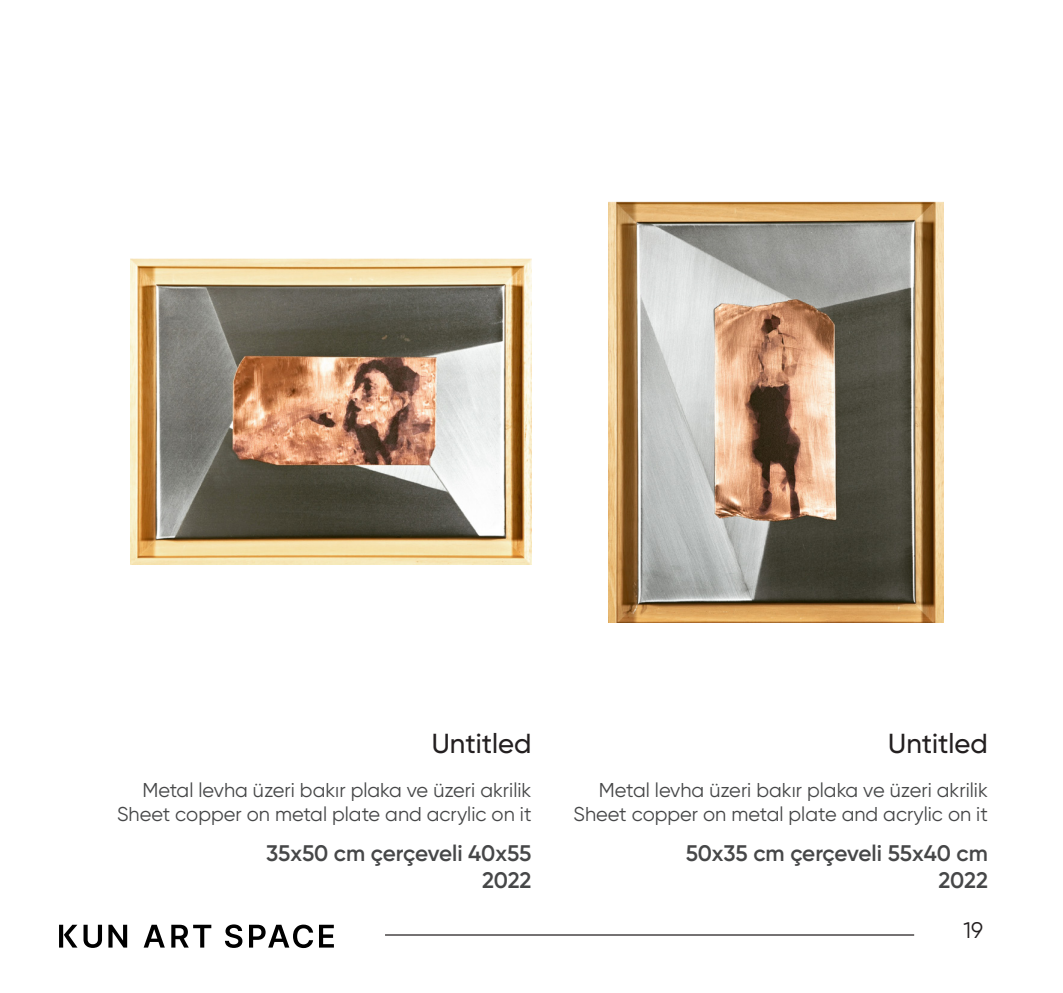
<style>
.page{position:relative;width:1063px;height:993px;background:#fff}
.page>*{position:absolute;margin:0;border:0;box-sizing:border-box;transform-origin:0 0}
.t1{font:500 27.5px "Gilroy";color:#231f20}
.t2{font:600 22.5px "Gilroy";letter-spacing:-.005em;color:#464748}
.t3{font:22.5px "Gilroy";color:#231f20}
.t4{font:20px "Gilroy";color:#464748}
</style>
<div class="page">
<svg style="left:84px;top:924px;width:18px;height:23px"></svg>
<svg style="left:108px;top:924px;width:19px;height:23px"></svg>
<svg style="left:144px;top:924px;width:21px;height:23px"></svg>
<svg style="left:171px;top:924px;width:40px;height:23px"></svg>
<svg style="left:225px;top:924px;width:17px;height:23px"></svg>
<svg style="left:249px;top:924px;width:64px;height:23px"></svg>
<svg style="left:319px;top:924px;width:15px;height:23px"></svg>
<svg style="left:59px;top:924px;width:18px;height:23px"></svg>
<hr style="left:385px;top:934px;width:529px;height:1px;background:#231f20">
<img style="left:131px;top:259px;width:400px;height:305px">
<img style="left:608px;top:201px;width:336px;height:421px">
<p class="t1" style="left:432px;top:726px;width:101px">Untitled</p>
<p class="t1" style="left:888px;top:726px;width:101px">Untitled</p>
<p class="t4" style="left:599px;top:777px;width:391px">Metal levha üzeri bakır plaka ve üzeri akrilik</p>
<p class="t4" style="left:573px;top:801px;width:416px">Sheet copper on metal plate and acrylic on it</p>
<p class="t4" style="left:142px;top:777px;width:391px">Metal levha üzeri bakır plaka ve üzeri akrilik</p>
<p class="t4" style="left:117px;top:801px;width:416px">Sheet copper on metal plate and acrylic on it</p>
<p class="t2" style="left:266px;top:839px;width:267px">35x50 cm çerçeveli 40x55</p>
<p class="t2" style="left:482px;top:866px;width:51px">2022</p>
<p class="t2" style="left:686px;top:839px;width:304px">50x35 cm çerçeveli 55x40 cm</p>
<p class="t2" style="left:939px;top:866px;width:51px">2022</p>
<p class="t3" style="left:963px;top:916px;width:21px">19</p>
</div>
